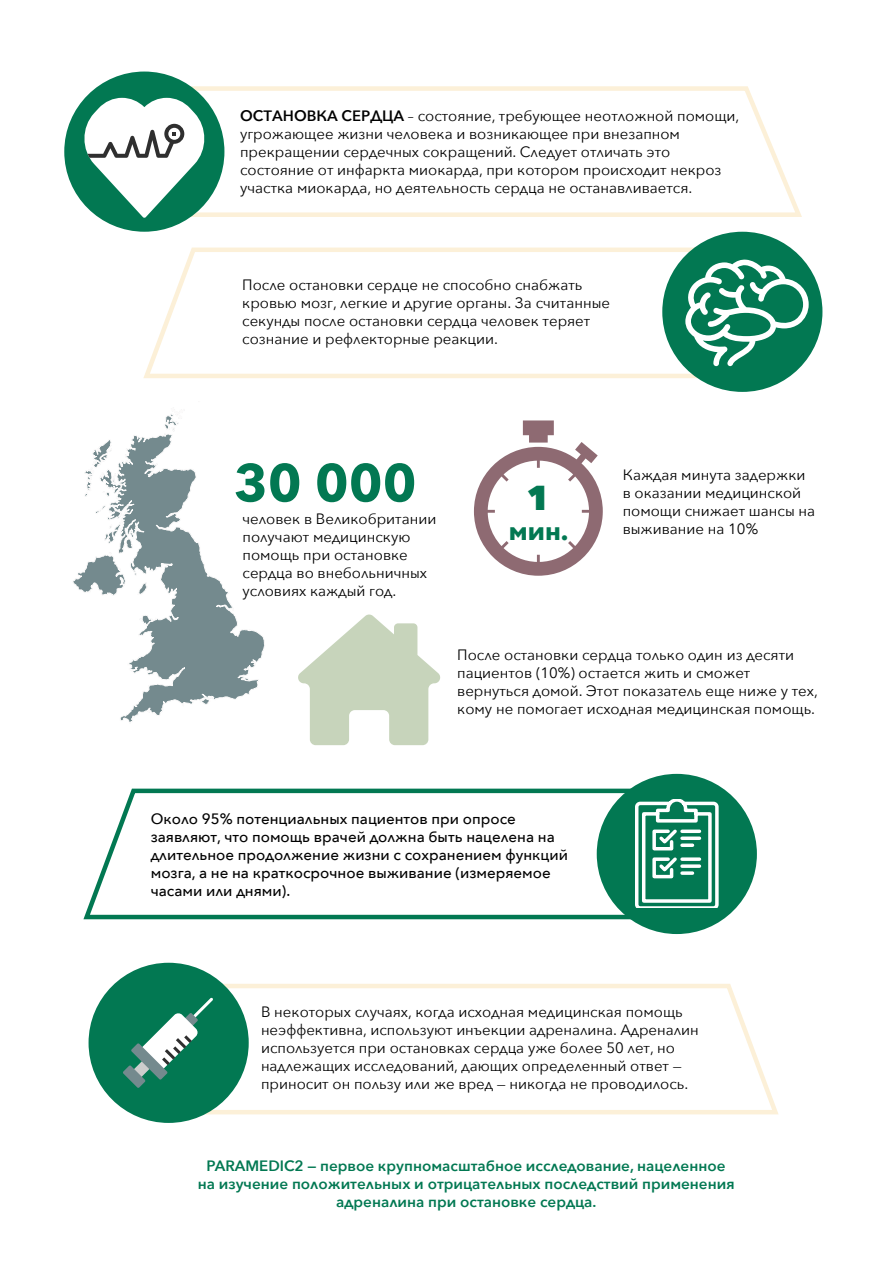
<style>
.page{position:relative;width:893px;height:1263px;background:#fff}
.page>*{position:absolute;margin:0;border:0;box-sizing:border-box;transform-origin:0 0}
.t1{font:700 52.5px "Avenir Next";color:#027852}
.t2{font:800 34.5px "Avenir Next";color:#027852}
.t3{font:700 25.5px "Avenir Next";color:#027852}
.t4{font:15px/18px "Avenir Next";color:#000}
.t5{font:500 15px/18px "Avenir Next";color:#000}
.t6{font:600 15px/18px "Avenir Next";color:#027852;text-align:center}
.s1{font-weight:600}
</style>
<div class="page">
<svg style="left:203px;top:981px;width:576px;height:135px"></svg>
<svg style="left:83px;top:786px;width:551px;height:135px"></svg>
<div style="left:597px;top:774px;width:160px;height:160px;background:#027852;border-radius:50%"></div>
<svg style="left:143px;top:245px;width:555px;height:134px"></svg>
<svg style="left:187px;top:84px;width:615px;height:135px"></svg>
<div style="left:64px;top:72px;width:160px;height:160px;background:#027852;border-radius:50%"></div>
<svg style="left:81px;top:98px;width:126px;height:120px"></svg>
<div style="left:662px;top:232px;width:160px;height:160px;background:#027852;border-radius:50%"></div>
<svg style="left:685px;top:259px;width:124px;height:107px"></svg>
<svg style="left:73px;top:414px;width:192px;height:308px"></svg>
<svg style="left:474px;top:420px;width:129px;height:156px"></svg>
<svg style="left:298px;top:614px;width:143px;height:131px"></svg>
<svg style="left:635px;top:800px;width:84px;height:108px"></svg>
<div style="left:89px;top:963px;width:160px;height:160px;background:#027852;border-radius:50%"></div>
<svg style="left:123px;top:998px;width:90px;height:90px"></svg>
<p class="t4" style="left:240px;top:106px;width:501px"><span class="s1">ОСТАНОВКА СЕРДЦА</span> – состояние, требующее неотложной помощи, угрожающее жизни человека и возникающее при внезапном прекращении сердечных сокращений. Следует отличать это состояние от инфаркта миокарда, при котором происходит некроз участка миокарда, но деятельность сердца не останавливается.</p>
<p class="t4" style="left:242px;top:275px;width:369px">После остановки сердце не способно снабжать кровью мозг, легкие и другие органы. За считанные секунды после остановки сердца человек теряет сознание и рефлекторные реакции.</p>
<h1 class="t1" style="left:234px;top:437px;width:184px">30 000</h1>
<p class="t4" style="left:242px;top:509px;width:195px">человек в Великобритании получают медицинскую помощь при остановке сердца во внебольничных условиях каждый год.</p>
<h2 class="t2" style="left:526px;top:476px;width:26px">1</h2>
<h3 class="t3" style="left:509px;top:509px;width:61px">мин.</h3>
<p class="t4" style="left:623px;top:465px;width:194px">Каждая минута задержки в оказании медицинской помощи снижает шансы на выживание на 10%</p>
<p class="t4" style="left:457px;top:645px;width:362px">После остановки сердца только один из десяти пациентов (10%) остается жить и сможет вернуться домой. Этот показатель еще ниже у тех, кому не помогает исходная медицинская помощь.</p>
<p class="t5" style="left:151px;top:809px;width:419px">Около 95% потенциальных пациентов при опросе заявляют, что помощь врачей должна быть нацелена на длительное продолжение жизни с сохранением функций мозга, а не на краткосрочное выживание (измеряемое часами или днями).</p>
<p class="t4" style="left:261px;top:1002px;width:439px">В некоторых случаях, когда исходная медицинская помощь неэффективна, используют инъекции адреналина. Адреналин используется при остановках сердца уже более 50 лет, но надлежащих исследований, дающих определенный ответ — приносит он пользу или же вред — никогда не проводилось.</p>
<p class="t6" style="left:198px;top:1157px;width:538px">PARAMEDIC2 — первое крупномасштабное исследование, нацеленное на изучение положительных и отрицательных последствий применения адреналина при остановке сердца.</p>
</div>
